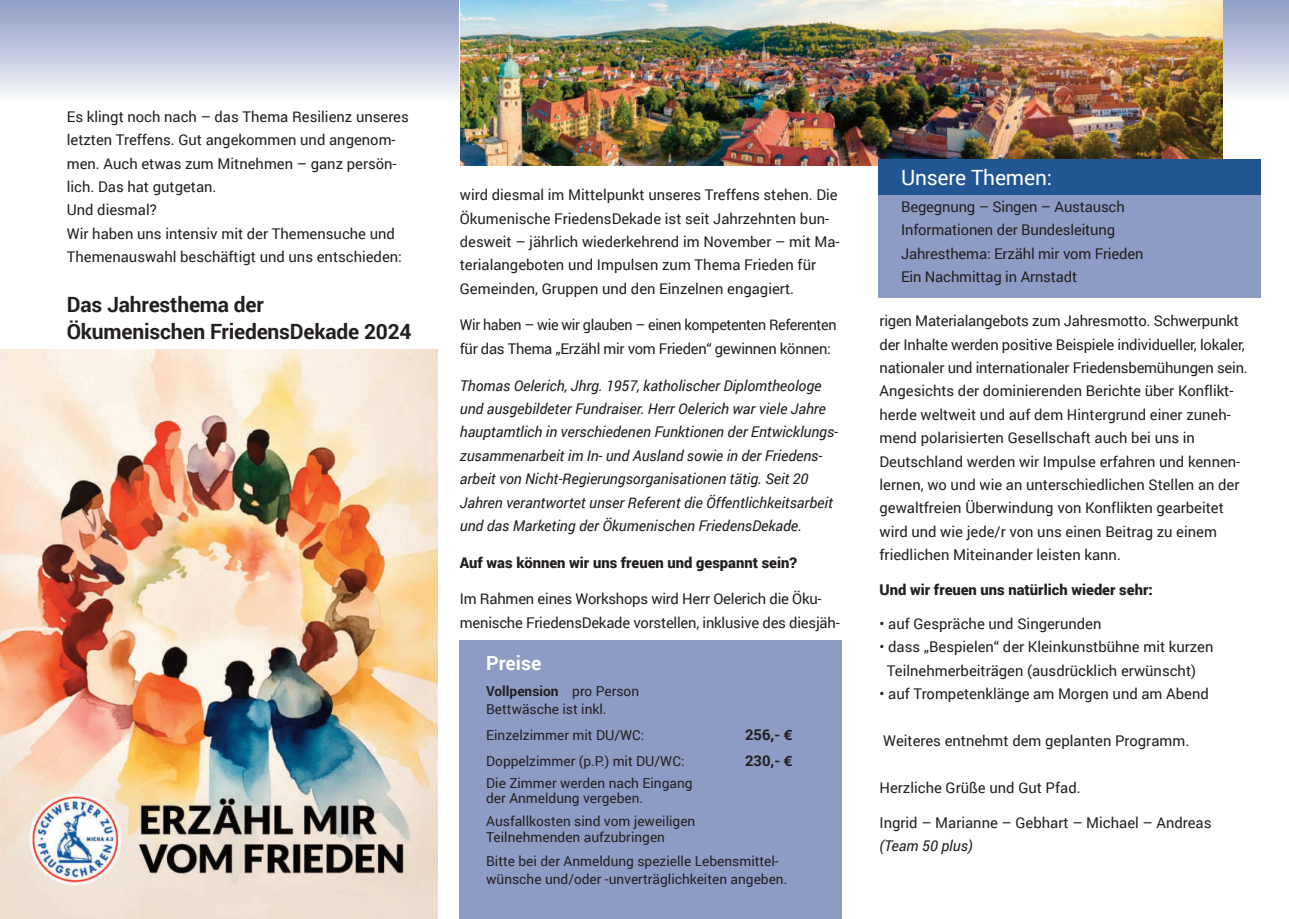
<style>
.page{position:relative;width:1289px;height:919px;background:#fff}
.page>*{position:absolute;margin:0;border:0;box-sizing:border-box;transform-origin:0 0}
.t1{font:700 21px/26.7px "Roboto";letter-spacing:-.01em;color:#231f20}
.t2{font:21px "Roboto";letter-spacing:-.01em;color:#fff}
.t3{font:700 19.35px "Roboto";color:#fff}
.t4{font:14.85px/23.4px "Roboto";color:#231f20}
.t5{font:italic 14.85px/23.4px "Roboto";letter-spacing:-.005em;color:#231f20}
.t6{font:14.85px/23.4px "Roboto";letter-spacing:-.025em;color:#231f20}
.t7{font:900 14.85px "Roboto";color:#231f20}
.t8{font:700 14.85px "Roboto";color:#231f20}
.t9{font:13.65px/17.5px "Roboto";color:#231f20}
.s1{font-weight:700}
.s2{font-family:"Fira Sans"}
</style>
<div class="page">
<div style="left:0;top:0;width:1288px;height:99px;background:linear-gradient(to bottom,#8d9bc4,#f5f6fa)"></div>
<div style="left:459px;top:640px;width:383px;height:278px;background:#8c9cc4"></div>
<img style="left:0;top:349px;width:437px;height:569px">
<img style="left:460px;top:0;width:762px;height:165px">
<div style="left:878px;top:159px;width:383px;height:139px;background:#8c9cc4"></div>
<div style="left:878px;top:159px;width:383px;height:36px;background:#215692"></div>
<p class="t4" style="left:67px;top:106px;width:343px">Es klingt noch nach ñ das Thema Resilienz unseres letzten Treffens. Gut angekommen und angenom&shy;men. Auch etwas zum Mitnehmen ñ ganz persˆn&shy;lich. Das hat gutgetan.<br>Und diesmal?<br>Wir haben uns intensiv mit der Themensuche und Themenauswahl besch‰ftigt und uns entschieden:</p>
<h1 class="t1" style="left:67px;top:293px;width:346px">Das Jahresthema der<br>÷kumenischen FriedensDekade 2024</h1>
<p class="t4" style="left:460px;top:184px;width:381px">wird diesmal im Mittelpunkt unseres Treffens stehen. Die ÷kumenische FriedensDekade ist seit Jahrzehnten bun&shy;desweit ñ j‰hrlich wiederkehrend im November ñ mit Ma&shy;terialangeboten und Impulsen zum Thema Frieden f¸r Gemeinden, Gruppen und den Einzelnen engagiert.</p>
<p class="t6" style="left:460px;top:314px;width:378px">Wir haben ñ wie wir glauben ñ einen kompetenten Referenten f¸r das Thema ÑErz‰hl mir vom Friedenì gewinnen kˆnnen:</p>
<p class="t5" style="left:460px;top:374px;width:379px">Thomas Oelerich, Jhrg. 1957, katholischer Diplomtheologe und ausgebildeter Fundraiser. Herr Oelerich war viele Jahre hauptamtlich in verschiedenen Funktionen der Entwicklungs&shy;zusammenarbeit im In- und Ausland sowie in der Friedens&shy;arbeit von Nicht-Regierungsorganisationen t‰tig. Seit 20<br>Jahren verantwortet unser Referent die ÷ffentlichkeitsarbeit und das Marketing der ÷kumenischen FriedensDekade.</p>
<p class="t7" style="left:460px;top:556px;width:338px">Auf was kˆnnen wir uns freuen und gespannt sein?</p>
<p class="t4" style="left:460px;top:588px;width:381px">Im Rahmen eines Workshops wird Herr Oelerich die ÷ku&shy;menische FriedensDekade vorstellen, inklusive des diesj‰h-</p>
<h2 class="t3" style="left:486px;top:655px;width:57px">Preise</h2>
<p class="t9" style="left:486px;top:683px;width:154px"><span class="s1">Vollpension</span> pro Person<br>Bettw‰sche ist inkl.</p>
<p class="t9" style="left:486px;top:726px;width:160px">Einzelzimmer mit DU/WC:</p>
<p class="t8" style="left:745px;top:728px;width:49px">256,- <span class="s2">€</span></p>
<p class="t9" style="left:486px;top:752px;width:200px">Doppelzimmer (p.P.) mit DU/WC:</p>
<p class="t8" style="left:745px;top:754px;width:49px">230,- <span class="s2">€</span></p>
<p class="t9" style="left:486px;top:776px;width:208px;line-height:15.3px">Die Zimmer werden nach Eingang der Anmeldung vergeben.</p>
<p class="t9" style="left:486px;top:814px;width:211px;line-height:15.3px">Ausfallkosten sind vom jeweiligen<br>Teilnehmenden aufzubringen</p>
<p class="t9" style="left:486px;top:853px;width:303px">Bitte bei der Anmeldung spezielle Lebensmittel&shy;w¸nsche und/oder -unvertr‰glichkeiten angeben.</p>
<h1 class="t2" style="left:901px;top:168px;width:152px">Unsere Themen:</h1>
<p class="t4" style="left:901px;top:196px;width:244px">Begegnung ñ Singen ñ Austausch<br>Informationen der Bundesleitung<br>Jahresthema: Erz‰hl mir vom Frieden<br>Ein Nachmittag in Arnstadt</p>
<p class="t4" style="left:879px;top:310px;width:370px">rigen Materialangebots zum Jahresmotto. Schwerpunkt der Inhalte werden positive Beispiele individueller, lokaler, nationaler und internationaler Friedensbem¸hungen sein.<br>Angesichts der dominierenden Berichte ¸ber Konflikt&shy;herde weltweit und auf dem Hintergrund einer zuneh&shy;mend polarisierten Gesellschaft auch bei uns in Deutschland werden wir Impulse erfahren und kennen&shy;lernen, wo und wie an unterschiedlichen Stellen an der gewaltfreien ‹berwindung von Konflikten gearbeitet wird und wie jede/r von uns einen Beitrag zu einem friedlichen Miteinander leisten kann.</p>
<p class="t7" style="left:879px;top:583px;width:275px">Und wir freuen uns nat¸rlich wieder sehr:</p>
<p class="t4" style="left:879px;top:613px;width:223px">ï auf Gespr‰che und Singerunden</p>
<p class="t4" style="left:879px;top:636px;width:335px">ï dass ÑBespielenì der Kleinkunstb¸hne mit kurzen</p>
<p class="t4" style="left:886px;top:659px;width:311px">Teilnehmerbeitr‰gen (ausdr¸cklich erw¸nscht)</p>
<p class="t4" style="left:879px;top:683px;width:331px">ï auf Trompetenkl‰nge am Morgen und am Abend</p>
<p class="t4" style="left:883px;top:730px;width:307px">Weiteres entnehmt dem geplanten Programm.</p>
<p class="t4" style="left:879px;top:776px;width:203px">Herzliche Gr¸fle und Gut Pfad.</p>
<p class="t4" style="left:879px;top:811px;width:333px">Ingrid ñ Marianne ñ Gebhart ñ Michael ñ Andreas</p>
<p class="t5" style="left:879px;top:835px;width:95px">(Team 50 plus)</p>
</div>
